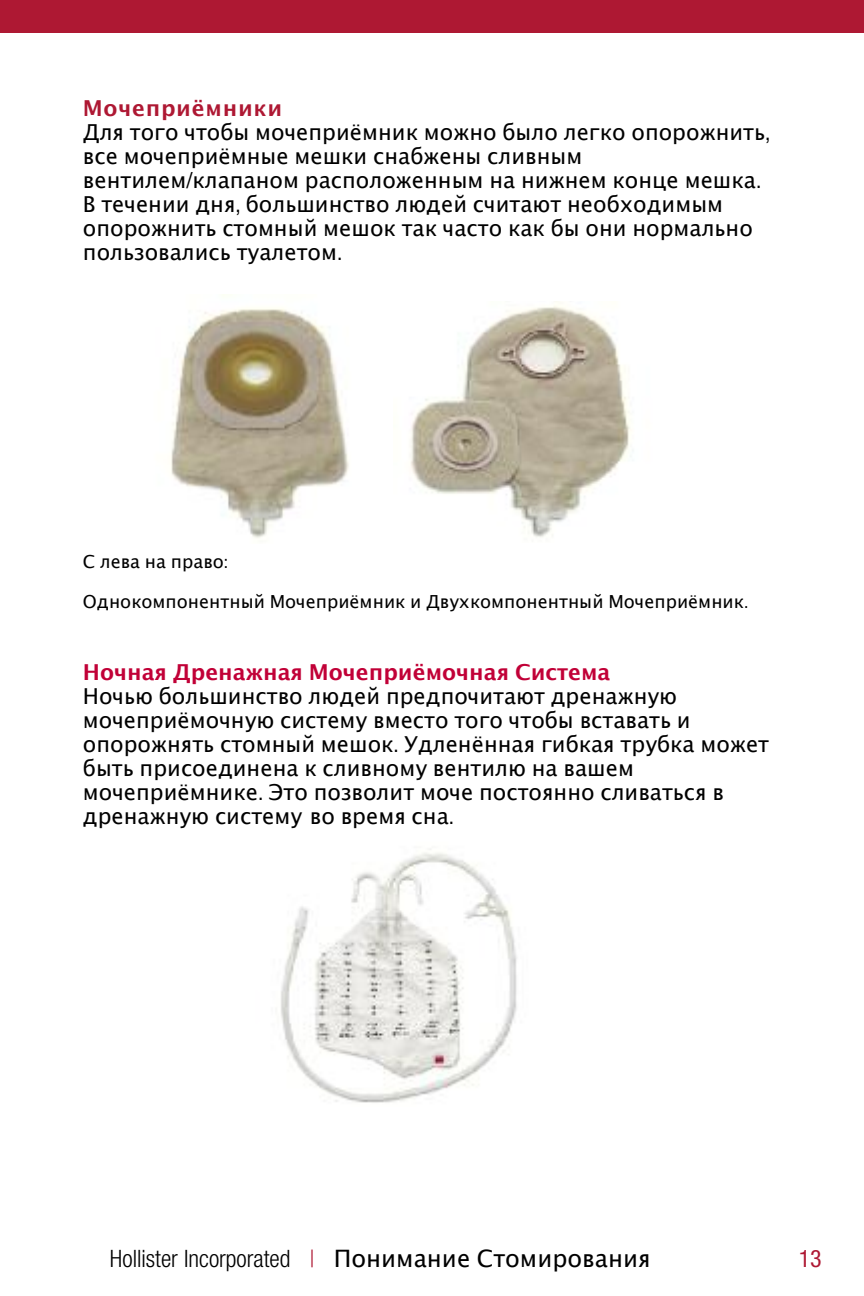
<style>
.page{position:relative;width:864px;height:1296px;background:#fff}
.page>*{position:absolute;margin:0;border:0;box-sizing:border-box;transform-origin:0 0}
.t1{font:300 condensed 24px "Helvetica Neue";color:#000}
.t2{font:condensed 24px "Helvetica Neue";color:#ae1833}
.t3{font:22px/24px "Lucida Grande";color:#000}
.t4{font:700 22px "Lucida Grande";color:#c10037}
.t5{font:18px "Lucida Grande";color:#000}
.s1{font-weight:700;color:#ae1833}
.s2{font-family:"Helvetica Neue";font-stretch:condensed}
.s3{color:#ae1833}
.s4{font-family:"Lucida Grande";font-weight:400;font-stretch:normal}
</style>
<div class="page">
<div style="left:0;top:0;width:864px;height:32px;background:#ae1833"></div>
<img style="left:171px;top:295px;width:178px;height:243px">
<img style="left:281px;top:849px;width:236px;height:254px">
<img style="left:410px;top:301px;width:221px;height:237px">
<p class="t3" style="left:83px;top:96px;width:689px"><span class="s1">Мочеприёмники<br></span>Для того чтобы мочеприёмник можно было легко опорожнить<span class="s2">, </span>все мочеприёмные мешки снабжены сливным вентилем<span class="s2">/</span>клапаном расположенным на нижнем конце мешка<span class="s2">.<br></span>В течении дня<span class="s2">,</span> большинство людей считают необходимым опорожнить стомный мешок так часто как бы они нормально пользовались туалетом<span class="s2">.</span></p>
<p class="t5" style="left:83px;top:551px;width:147px">С лева на право<span class="s2">:</span></p>
<p class="t5" style="left:83px;top:591px;width:667px">Однокомпонентный Мочеприёмник и Двухкомпонентный Мочеприёмник<span class="s2">.</span></p>
<p class="t4" style="left:83px;top:659px;width:529px">Ночная Дренажная Мочеприёмочная Система</p>
<p class="t3" style="left:83px;top:684px;width:688px">Ночью большинство людей предпочитают дренажную мочеприёмочную систему вместо того чтобы вставать и опорожнять стомный мешок<span class="s2">.</span> Удленённая гибкая трубка может быть присоединена к сливному вентилю на вашем мочеприёмнике<span class="s2">.</span> Это позволит моче постоянно сливаться в дренажную систему во время сна<span class="s2">.</span></p>
<p class="t1" style="left:110px;top:1250px;width:542px">Hollister Incorporated <span class="s3">|</span> <span class="s4">Понимание Стомирования</span></p>
<p class="t2" style="left:799px;top:1250px;width:25px">13</p>
</div>
